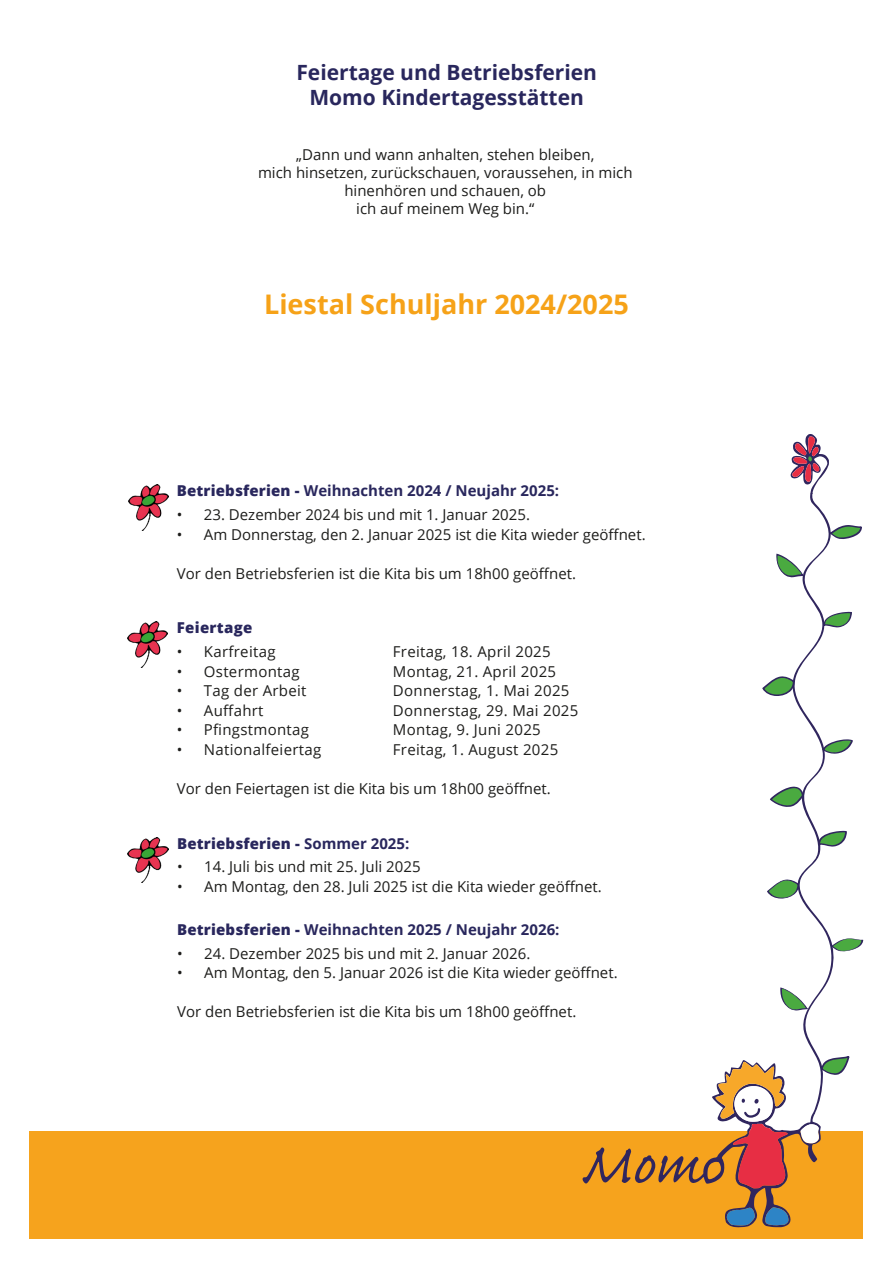
<style>
.page{position:relative;width:893px;height:1263px;background:#fff}
.page>*{position:absolute;margin:0;border:0;box-sizing:border-box;transform-origin:0 0}
.t1{font:700 27px "Open Sans";color:#f6a218}
.t2{font:700 21px/25.2px "Open Sans";color:#29275d;text-align:center}
.t3{font:15px/18px "Open Sans";color:#1d1d1b;text-align:center}
.t4{font:15px "Open Sans";letter-spacing:.02em;color:#1d1d1b}
.t5{font:700 15px "Open Sans";color:#29275d}
.t6{font:800 15px "Open Sans";letter-spacing:.01em;color:#29275d}
.s1{font-weight:800}
.s2{font-weight:700}
</style>
<div class="page">
<div style="left:30px;top:1131px;width:833px;height:107px;background:#f6a31d"></div>
<svg style="left:583px;top:434px;width:280px;height:793px"></svg>
<img style="left:128px;top:837px;width:40px;height:46px">
<img style="left:127px;top:622px;width:41px;height:46px">
<img style="left:128px;top:485px;width:40px;height:46px">
<h2 class="t2" style="left:296px;top:59px;width:302px">Feiertage und Betriebsferien<br>Momo Kindertagesstätten</h2>
<p class="t3" style="left:258px;top:145px;width:376px">„Dann und wann anhalten, stehen bleiben,<br>mich hinsetzen, zurückschauen, voraussehen, in mich hinenhören und schauen, ob<br>ich auf meinem Weg bin.“</p>
<h1 class="t1" style="left:264px;top:285px;width:366px">Liestal Schuljahr 2024/2025</h1>
<p class="t5" style="left:177px;top:480px;width:384px"><span class="s1">Betriebsferien -</span> Weihnachten 2024 / Neujahr 2025:</p>
<p class="t3" style="left:177px;top:505px;width:355px">• 23. Dezember 2024 bis und mit 1. Januar 2025.</p>
<p class="t3" style="left:177px;top:525px;width:470px">• Am Donnerstag, den 2. Januar 2025 ist die Kita wieder geöffnet.</p>
<p class="t3" style="left:177px;top:564px;width:401px">Vor den Betriebsferien ist die Kita bis um 18h00 geöffnet.</p>
<p class="t6" style="left:177px;top:616px;width:77px">Feiertage</p>
<p class="t4" style="left:177px;top:641px;width:100px">• Karfreitag</p>
<p class="t4" style="left:393px;top:641px;width:159px">Freitag, 18. April 2025</p>
<p class="t4" style="left:177px;top:661px;width:124px">• Ostermontag</p>
<p class="t4" style="left:393px;top:661px;width:165px">Montag, 21. April 2025</p>
<p class="t4" style="left:177px;top:680px;width:131px">• Tag der Arbeit</p>
<p class="t4" style="left:393px;top:680px;width:178px">Donnerstag, 1. Mai 2025</p>
<p class="t3" style="left:177px;top:701px;width:88px">• Auffahrt</p>
<p class="t4" style="left:393px;top:700px;width:187px">Donnerstag, 29. Mai 2025</p>
<p class="t4" style="left:177px;top:719px;width:134px">• Pfingstmontag</p>
<p class="t4" style="left:393px;top:719px;width:149px">Montag, 9. Juni 2025</p>
<p class="t4" style="left:177px;top:739px;width:146px">• Nationalfeiertag</p>
<p class="t4" style="left:393px;top:739px;width:167px">Freitag, 1. August 2025</p>
<p class="t3" style="left:177px;top:779px;width:375px">Vor den Feiertagen ist die Kita bis um 18h00 geöffnet.</p>
<p class="t6" style="left:177px;top:832px;width:234px">Betriebsferien - <span class="s2">Sommer 2025:</span></p>
<p class="t3" style="left:177px;top:857px;width:245px">• 14. Juli bis und mit 25. Juli 2025</p>
<p class="t3" style="left:177px;top:877px;width:426px">• Am Montag, den 28. Juli 2025 ist die Kita wieder geöffnet.</p>
<p class="t5" style="left:177px;top:919px;width:384px"><span class="s1">Betriebsferien -</span> Weihnachten 2025 / Neujahr 2026:</p>
<p class="t3" style="left:177px;top:944px;width:355px">• 24. Dezember 2025 bis und mit 2. Januar 2026.</p>
<p class="t3" style="left:177px;top:963px;width:442px">• Am Montag, den 5. Januar 2026 ist die Kita wieder geöffnet.</p>
<p class="t3" style="left:177px;top:1002px;width:401px">Vor den Betriebsferien ist die Kita bis um 18h00 geöffnet.</p>
</div>
